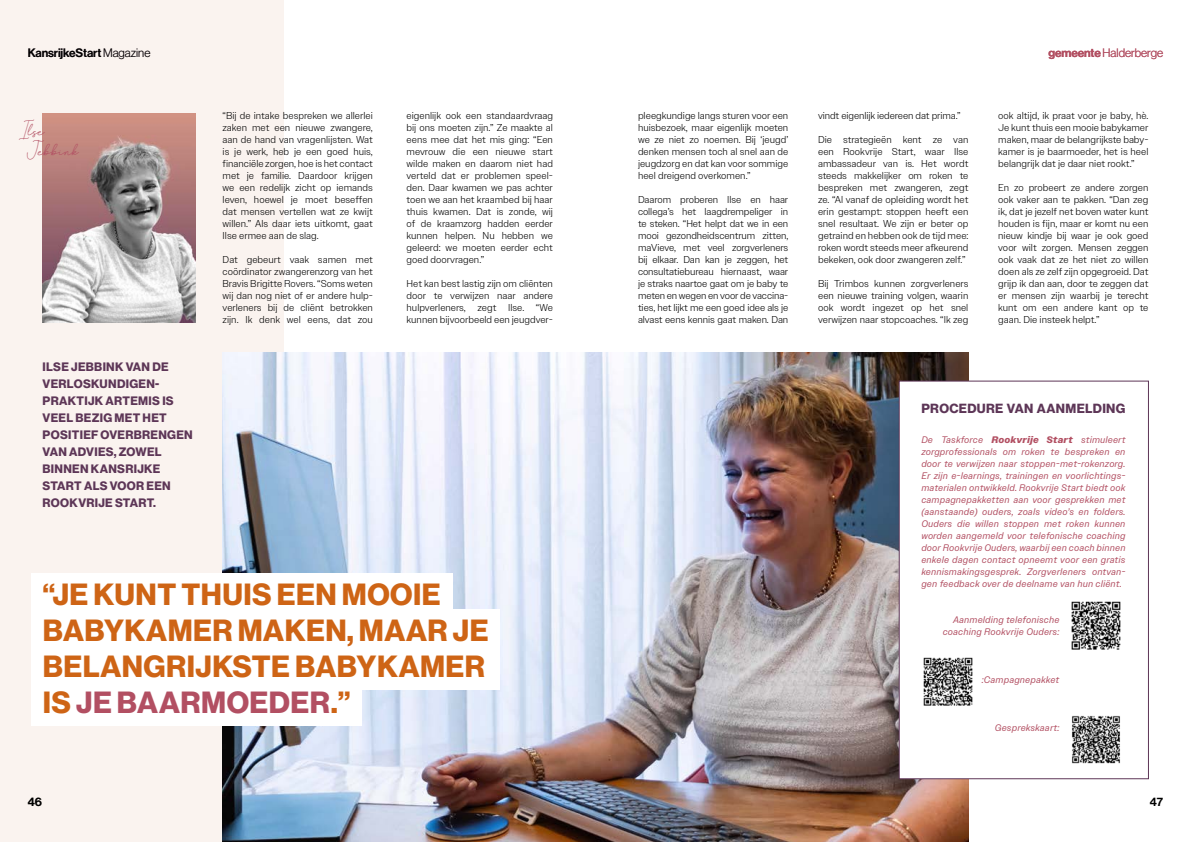
<style>
.page{position:relative;width:1191px;height:842px;background:#fff}
.page>*{position:absolute;margin:0;border:0;box-sizing:border-box;transform-origin:0 0}
.t1{font:30px/36px "N Haas Grotesk DS Pro 75 Bd";letter-spacing:.015em;color:#ce6415}
.t2{font:16px/20px "Angellita";letter-spacing:.005em;color:#b24f62}
.t3{font:13px "N Haas Grotesk DS Pro 75 Bd";letter-spacing:.025em;color:#5d3657}
.t4{font:12px/17px "N Haas Grotesk DS Pro 75 Bd";letter-spacing:.025em;color:#5d3657}
.t5{font:12px "N Haas Grotesk DS Pro 65 Md";letter-spacing:-.01em;color:#000}
.t6{font:12px "N Haas Grotesk DS Pro 45 Lt";color:#b24f62}
.t7{font:300 10px/12px "Owners Text";color:#000;text-align:justify}
.t8{font:italic 9.5px/12px "Owners Text";letter-spacing:.01em;color:#b24f62;text-align:justify}
.s1{font-family:"N Haas Grotesk DS Pro 45 Lt"}
.s2{color:#b24f62}
.s3{font-family:"N Haas Grotesk DS Pro 65 Md"}
.s4{font-weight:700}
</style>
<div class="page">
<div style="left:0;top:0;width:284px;height:842px;background:#faf3ef"></div>
<img style="left:223px;top:353px;width:745px;height:489px">
<img style="left:43px;top:113px;width:152px;height:209px">
<div style="left:31px;top:573px;width:421px;height:44px;background:#fff"></div>
<div style="left:31px;top:609px;width:469px;height:80px;background:#fff"></div>
<div style="left:31px;top:681px;width:331px;height:44px;background:#fff"></div>
<div style="left:899px;top:381px;width:249px;height:398px;background:#fff"></div>
<div style="left:898px;top:381px;width:251px;height:398px;border:1px solid #5d3657"></div>
<img style="left:1071px;top:601px;width:50px;height:49px">
<img style="left:923px;top:657px;width:50px;height:49px">
<img style="left:1072px;top:715px;width:48px;height:49px">
<p class="t5" style="left:28px;top:46px;width:124px">KansrijkeStart <span class="s1">Magazine</span></p>
<h2 class="t2" style="left:27px;top:119px;width:53px;text-indent:-8px">Ilse<br>Jebbink</h2>
<p class="t4" style="left:43px;top:359px;width:152px">ILSE JEBBINK VAN DE<br>VERLOSKUNDIGEN-<br>PRAKTIJK ARTEMIS IS<br>VEEL BEZIG MET HET<br>POSITIEF OVERBRENGEN<br>VAN ADVIES, ZOWEL<br>BINNEN KANSRIJKE<br>START ALS VOOR EEN<br>ROOKVRIJE START.</p>
<p class="t7" style="left:223px;top:110px;width:152px">“Bij de intake bespreken we allerlei zaken met een nieuwe zwangere, aan de hand van vragenlijsten. Wat is je werk, heb je een goed huis, financiële zorgen, hoe is het contact met je familie. Daardoor krijgen we een redelijk zicht op iemands leven, hoewel je moet beseffen dat mensen vertellen wat ze kwijt willen.” Als daar iets uitkomt, gaat Ilse ermee aan de slag.</p>
<p class="t7" style="left:223px;top:254px;width:152px">Dat gebeurt vaak samen met coördinator zwangerenzorg van het Bravis Brigitte Rovers. “Soms weten wij dan nog niet of er andere hulp&shy;verleners bij de cliënt betrokken zijn. Ik denk wel eens, dat zou</p>
<p class="t7" style="left:406px;top:110px;width:148px">eigenlijk ook een standaardvraag bij ons moeten zijn.” Ze maakte al eens mee dat het mis ging: “Een mevrouw die een nieuwe start wilde maken en daarom niet had verteld dat er problemen speel&shy;den. Daar kwamen we pas achter toen we aan het kraambed bij haar thuis kwamen. Dat is zonde, wij of de kraamzorg hadden eerder kunnen helpen. Nu hebben we geleerd: we moeten eerder echt goed doorvragen.”</p>
<p class="t7" style="left:406px;top:278px;width:148px">Het kan best lastig zijn om cliënten door te verwijzen naar andere hulpverleners, zegt Ilse. “We kunnen bijvoorbeeld een jeugdver-</p>
<h1 class="t1" style="left:43px;top:577px;width:447px">“JE KUNT THUIS EEN MOOIE<br>BABYKAMER MAKEN, MAAR JE<br>BELANGRIJKSTE BABYKAMER<br>IS <span class="s2">JE BAARMOEDER</span>.”</h1>
<p class="t5" style="left:28px;top:795px;width:16px">46</p>
<p class="t7" style="left:638px;top:110px;width:152px">pleegkundige langs sturen voor een huisbezoek, maar eigenlijk moeten we ze niet zo noemen. Bij ‘jeugd’ denken mensen toch al snel aan de jeugdzorg en dat kan voor sommige heel dreigend overkomen.”</p>
<p class="t7" style="left:638px;top:194px;width:152px">Daarom proberen Ilse en haar collega’s het laagdrempeliger in te steken. “Het helpt dat we in een mooi gezondheidscentrum zitten, maVieve, met veel zorgverleners bij elkaar. Dan kan je zeggen, het consultatiebureau hiernaast, waar je straks naartoe gaat om je baby te meten en wegen en voor de vaccina&shy;ties, het lijkt me een goed idee als je alvast eens kennis gaat maken. Dan</p>
<p class="t7" style="left:818px;top:110px;width:144px">vindt eigenlijk iedereen dat prima.”</p>
<p class="t7" style="left:818px;top:134px;width:152px">Die strategieën kent ze van een Rookvrije Start, waar Ilse ambassadeur van is. Het wordt steeds makkelijker om roken te bespreken met zwangeren, zegt ze. “Al vanaf de opleiding wordt het erin gestampt: stoppen heeft een snel resultaat. We zijn er beter op getraind en hebben ook de tijd mee: roken wordt steeds meer afkeurend bekeken, ook door zwangeren zelf.”</p>
<p class="t7" style="left:818px;top:278px;width:152px">Bij Trimbos kunnen zorgverleners een nieuwe training volgen, waarin ook wordt ingezet op het snel verwijzen naar stopcoaches. “Ik zeg</p>
<p class="t6" style="left:1048px;top:46px;width:116px"><span class="s3">gemeente</span> Halderberge</p>
<p class="t7" style="left:998px;top:110px;width:152px">ook altijd, ik praat voor je baby, hè.<br>Je kunt thuis een mooie babykamer maken, maar de belangrijkste baby&shy;kamer is je baarmoeder, het is heel belangrijk dat je daar niet rookt.”</p>
<p class="t7" style="left:998px;top:182px;width:152px">En zo probeert ze andere zorgen ook vaker aan te pakken. “Dan zeg ik, dat je jezelf net boven water kunt houden is fijn, maar er komt nu een nieuw kindje bij waar je ook goed voor wilt zorgen. Mensen zeggen ook vaak dat ze het niet zo willen doen als ze zelf zijn opgegroeid. Dat grijp ik dan aan, door te zeggen dat er mensen zijn waarbij je terecht kunt om een andere kant op te gaan. Die insteek helpt.”</p>
<h3 class="t3" style="left:921px;top:401px;width:205px">PROCEDURE VAN AANMELDING</h3>
<p class="t8" style="left:921px;top:434px;width:206px">De Taskforce <span class="s4">Rookvrije Start</span> stimuleert zorgprofessionals om roken te bespreken en door te verwijzen naar stoppen-met-rokenzorg.<br>Er zijn e-learnings, trainingen en voorlichtings&shy;materialen ontwikkeld. Rookvrije Start biedt ook campagnepakketten aan voor gesprekken met (aanstaande) ouders, zoals video’s en folders.<br>Ouders die willen stoppen met roken kunnen worden aangemeld voor telefonische coaching door Rookvrije Ouders, waarbij een coach binnen enkele dagen contact opneemt voor een gratis kennismakingsgesprek. Zorgverleners ontvan&shy;gen feedback over de deelname van hun cliënt.</p>
<p class="t8" style="left:942px;top:614px;width:118px;text-align:right">Aanmelding telefonische coaching Rookvrije Ouders:</p>
<p class="t8" style="left:981px;top:674px;width:79px">:Campagnepakket</p>
<p class="t8" style="left:994px;top:722px;width:66px">Gesprekskaart:</p>
<p class="t5" style="left:1149px;top:795px;width:15px">47</p>
</div>
